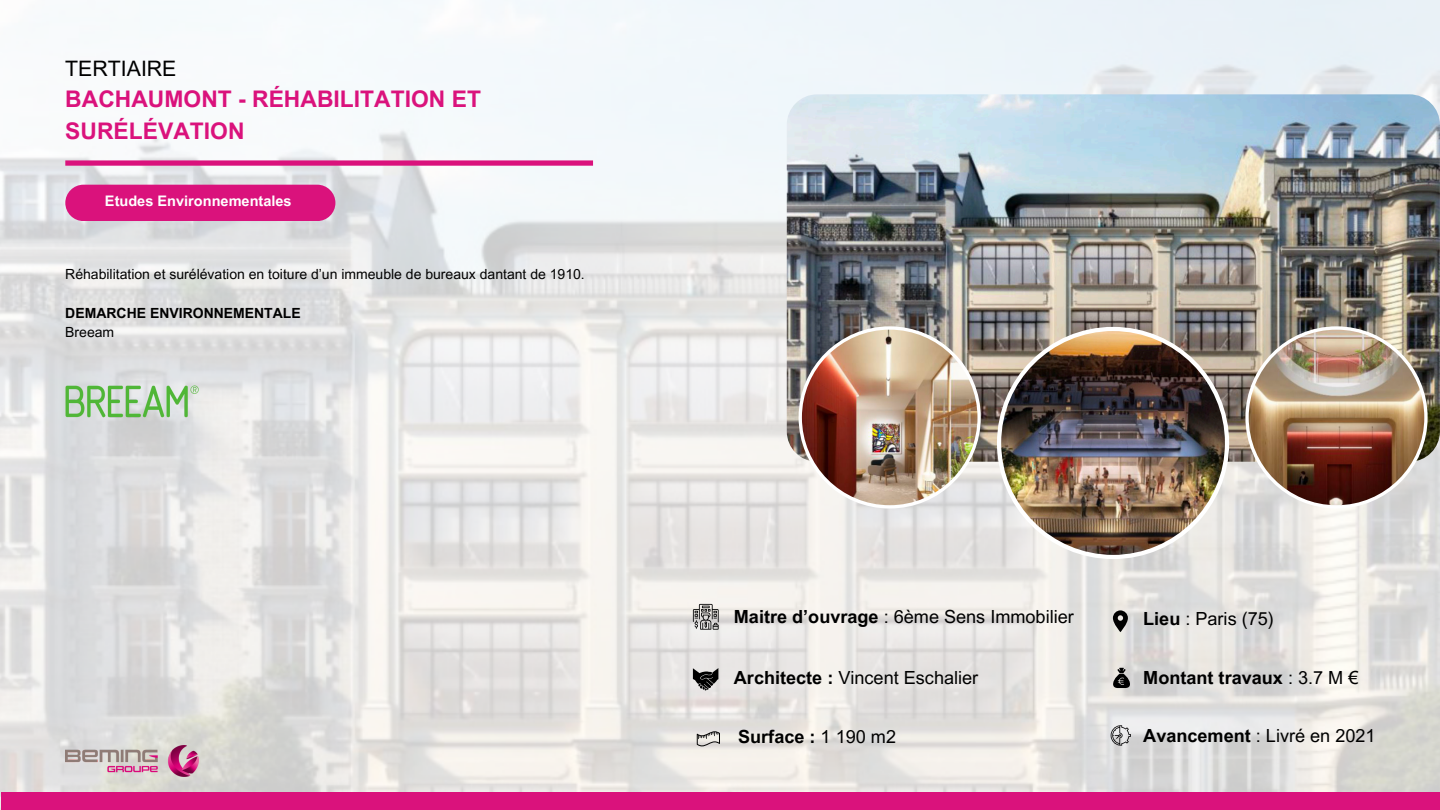
<style>
.page{position:relative;width:1440px;height:810px;background:#fff}
.page>*{position:absolute;margin:0;border:0;box-sizing:border-box;transform-origin:0 0}
.t1{font:700 22.9px/31.5px "Arial MT Pro";color:#da127c}
.t2{font:21.3px "Arial MT Pro";color:#000}
.t3{font:18.1px "Arial MT Pro";color:#000}
.t4{font:700 18.1px "Arial MT Pro";color:#000}
.t5{font:700 14.5px "Arial MT Pro";color:#fff}
.t6{font:14px "Arial MT Pro";color:#000}
.t7{font:700 14px "Arial MT Pro";color:#000}
.s1{font-weight:700}
.s2{font-weight:400}
</style>
<div class="page">
<img style="left:0;top:0;width:1440px;height:810px">
<div style="left:65px;top:160px;width:528px;height:6px;background:#da127c"></div>
<div style="left:1px;top:792px;width:1439px;height:18px;background:#da127c"></div>
<svg style="left:693px;top:604px;width:25px;height:25px"></svg>
<svg style="left:1113px;top:610px;width:15px;height:22px"></svg>
<svg style="left:693px;top:668px;width:25px;height:23px"></svg>
<svg style="left:1113px;top:668px;width:17px;height:20px"></svg>
<svg style="left:697px;top:731px;width:23px;height:15px"></svg>
<svg style="left:1111px;top:725px;width:20px;height:21px"></svg>
<div style="left:65px;top:185px;width:270px;height:36px;background:#da127c;border-radius:18px"></div>
<img style="left:787px;top:94px;width:653px;height:368px;border-radius:30px">
<img style="left:997px;top:327px;width:232px;height:232px">
<img style="left:799px;top:326px;width:182px;height:183px">
<img style="left:1245px;top:326px;width:183px;height:183px">
<img style="left:65px;top:745px;width:133px;height:31px">
<img style="left:65px;top:385px;width:133px;height:32px">
<p class="t2" style="left:65px;top:60px;width:113px">TERTIAIRE</p>
<p class="t1" style="left:65px;top:86px;width:417px">BACHAUMONT - RÉHABILITATION ET<br>SURÉLÉVATION</p>
<p class="t5" style="left:105px;top:195px;width:188px">Etudes Environnementales</p>
<p class="t6" style="left:65px;top:269px;width:521px">Réhabilitation et surélévation en toiture d’un immeuble de bureaux dantant de 1910.</p>
<p class="t7" style="left:65px;top:308px;width:237px">DEMARCHE ENVIRONNEMENTALE</p>
<p class="t6" style="left:65px;top:327px;width:50px">Breeam</p>
<p class="t3" style="left:734px;top:610px;width:341px"><span class="s1">Maitre d’ouvrage</span> : 6ème Sens Immobilier</p>
<p class="t3" style="left:1143px;top:612px;width:132px"><span class="s1">Lieu</span> : Paris (75)</p>
<p class="t3" style="left:734px;top:671px;width:246px"><span class="s1">Architecte :</span> Vincent Eschalier</p>
<p class="t4" style="left:1143px;top:671px;width:217px">Montant travaux <span class="s2">: 3.7 M €</span></p>
<p class="t4" style="left:738px;top:730px;width:159px">Surface : <span class="s2">1 190 m2</span></p>
<p class="t3" style="left:1143px;top:729px;width:234px"><span class="s1">Avancement</span> : Livré en 2021</p>
</div>
